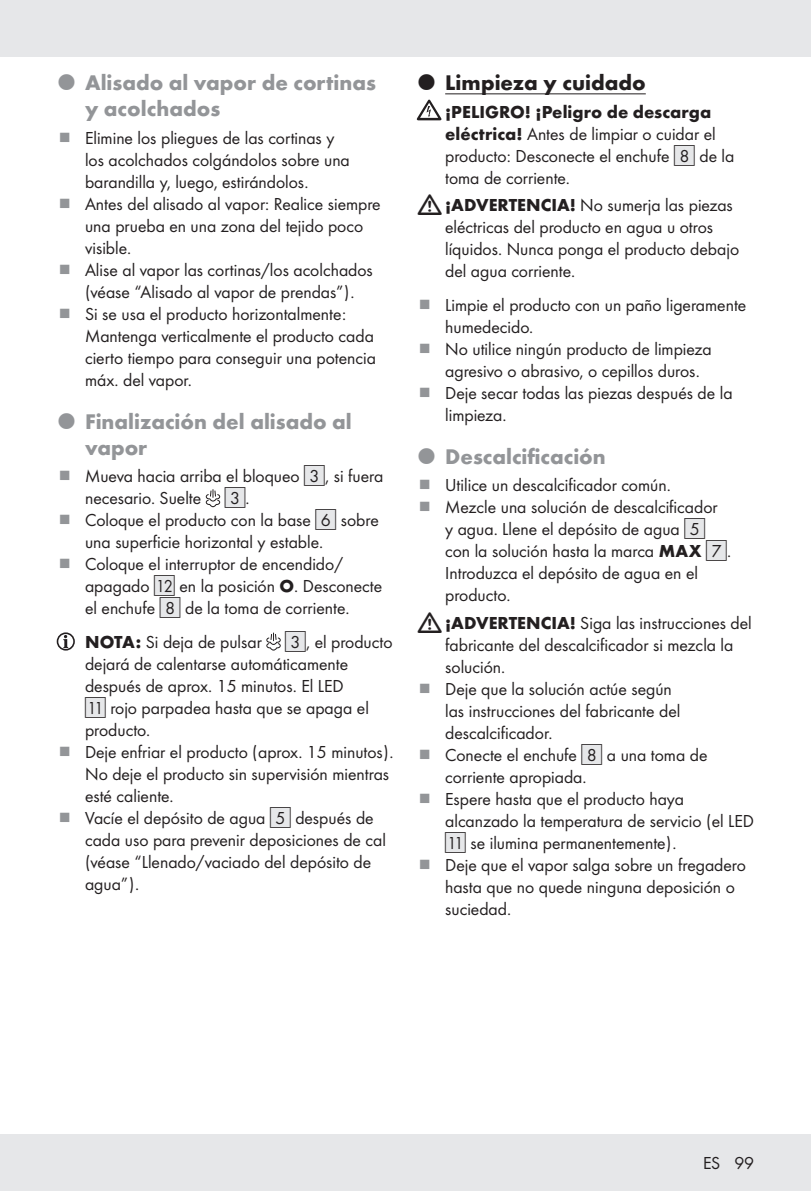
<style>
.page{position:relative;width:811px;height:1191px;background:#fff}
.page>*{position:absolute;margin:0;border:0;box-sizing:border-box;transform-origin:0 0}
.t1{font:700 22px/26px "Futura";color:#939598}
.t2{font:700 22px "Futura";color:#231f20}
.Indent_SB{font:18px/22px "Futura Boo";color:#231f20}
.Indent{font:18px/22px "Futura Boo";color:#231f20}
.t3{font:15.8px "IMP Lidl Num Box";color:#231f20}
.s1{font-family:"IMP Lidl Num Box";font-size:15.8px;color:#e6e7e9}
.s2{font-family:"IMP Lidl Num Box";font-size:15.8px}
.s3{color:#e6e7e9}
.s4{font-family:"Futura Boo";font-size:18px}
.s5{font-family:"Futura";font-weight:700}
</style>
<div class="page">
<div style="left:0;top:1134px;width:811px;height:57px;background:#e6e7e9"></div>
<div style="left:0;top:0;width:811px;height:57px;background:#e6e7e9"></div>
<svg style="left:206px;top:489px;width:14px;height:18px"></svg>
<div style="left:57px;top:632px;width:18px;height:18px;border:2px solid #231f20;border-radius:50%"></div>
<svg style="left:63px;top:635px;width:5px;height:13px"></svg>
<svg style="left:266px;top:632px;width:15px;height:18px"></svg>
<hr style="left:445px;top:93px;width:201px;height:1px;background:#231f20">
<svg style="left:417px;top:100px;width:24px;height:20px"></svg>
<p class="t1" style="left:85px;top:68px;width:292px">Alisado al vapor de cortinas y acolchados</p>
<p class="Indent_SB" style="left:85px;top:126px;width:266px">Elimine los pliegues de las cortinas y los acolchados colgándolos sobre una barandilla y, luego, estirándolos.</p>
<p class="Indent_SB" style="left:85px;top:192px;width:297px">Antes del alisado al vapor: Realice siempre una prueba en una zona del tejido poco visible.</p>
<p class="Indent_SB" style="left:85px;top:258px;width:289px">Alise al vapor las cortinas/los acolchados (véase “Alisado al vapor de prendas”).</p>
<p class="Indent_SB" style="left:85px;top:302px;width:292px">Si se usa el producto horizontalmente:<br>Mantenga verticalmente el producto cada cierto tiempo para conseguir una potencia máx. del vapor.</p>
<p class="t1" style="left:85px;top:406px;width:268px">Finalización del alisado al vapor</p>
<p class="Indent_SB" style="left:85px;top:464px;width:300px">Mueva hacia arriba el bloqueo <span class="s1">[</span><span class="s2">3]</span>, si fuera necesario. Suelte</p>
<p class="t3" style="left:225px;top:487px;width:24px"><span class="s3">[</span>3]<span class="s4">.</span></p>
<p class="Indent_SB" style="left:85px;top:508px;width:295px">Coloque el producto con la base <span class="s1">[</span><span class="s2">6]</span> sobre una superficie horizontal y estable.</p>
<p class="Indent_SB" style="left:85px;top:552px;width:299px">Coloque el interruptor de encendido/ apagado <span class="s1">[</span><span class="s2">12]</span> en la posición <span class="s5">O</span>. Desconecte el enchufe <span class="s1">[</span><span class="s2">8]</span> de la toma de corriente.</p>
<p class="Indent_SB" style="left:85px;top:630px;width:178px"><span class="s5">NOTA:</span> Si deja de pulsar</p>
<p class="Indent_SB" style="left:85px;top:630px;width:309px;text-indent:200px"><span class="s1">[</span><span class="s2">3]</span>, el producto dejará de calentarse automáticamente después de aprox. 15 minutos. El LED<br><span class="s1">[</span><span class="s2">11]</span> rojo parpadea hasta que se apaga el producto.</p>
<p class="Indent_SB" style="left:85px;top:740px;width:308px;text-align:justify">Deje enfriar el producto (aprox. 15 minutos).<br>No deje el producto sin supervisión mientras esté caliente.</p>
<p class="Indent_SB" style="left:85px;top:806px;width:302px">Vacíe el depósito de agua <span class="s1">[</span><span class="s2">5]</span> después de cada uso para prevenir deposiciones de cal (véase “Llenado/vaciado del depósito de agua”).</p>
<p class="t2" style="left:445px;top:66px;width:202px">Limpieza y cuidado</p>
<p class="Indent" style="left:445px;top:100px;width:291px"><span class="s5">¡PELIGRO! ¡Peligro de descarga eléctrica!</span> Antes de limpiar o cuidar el producto: Desconecte el enchufe <span class="s1">[</span><span class="s2">8]</span> de la toma de corriente.</p>
<p class="Indent_SB" style="left:445px;top:193px;width:295px"><span class="s5">¡ADVERTENCIA!</span> No sumerja las piezas eléctricas del producto en agua u otros líquidos. Nunca ponga el producto debajo del agua corriente.</p>
<p class="Indent_SB" style="left:445px;top:293px;width:303px">Limpie el producto con un paño ligeramente humedecido.</p>
<p class="Indent_SB" style="left:445px;top:337px;width:268px">No utilice ningún producto de limpieza agresivo o abrasivo, o cepillos duros.</p>
<p class="Indent_SB" style="left:445px;top:381px;width:289px">Deje secar todas las piezas después de la limpieza.</p>
<p class="t1" style="left:445px;top:441px;width:162px">Descalcificación</p>
<p class="Indent_SB" style="left:445px;top:473px;width:225px">Utilice un descalcificador común.</p>
<p class="Indent_SB" style="left:445px;top:495px;width:285px">Mezcle una solución de descalcificador y agua. Llene el depósito de agua <span class="s1">[</span><span class="s2">5] </span>con la solución hasta la marca <span class="s5">MAX</span> <span class="s1">[</span><span class="s2">7]</span>.<br>Introduzca el depósito de agua en el producto.</p>
<p class="Indent_SB" style="left:445px;top:611px;width:308px"><span class="s5">¡ADVERTENCIA!</span> Siga las instrucciones del fabricante del descalcificador si mezcla la solución.</p>
<p class="Indent_SB" style="left:445px;top:677px;width:237px">Deje que la solución actúe según las instrucciones del fabricante del descalcificador.</p>
<p class="Indent_SB" style="left:445px;top:743px;width:264px">Conecte el enchufe <span class="s1">[</span><span class="s2">8]</span> a una toma de corriente apropiada.</p>
<p class="Indent_SB" style="left:445px;top:787px;width:310px">Espere hasta que el producto haya alcanzado la temperatura de servicio (el LED <span class="s1">[</span><span class="s2">11]</span> se ilumina permanentemente).</p>
<p class="Indent_SB" style="left:445px;top:853px;width:302px">Deje que el vapor salga sobre un fregadero hasta que no quede ninguna deposición o suciedad.</p>
<p class="Indent_SB" style="left:703px;top:1151px;width:53px">ES 99</p>
</div>
